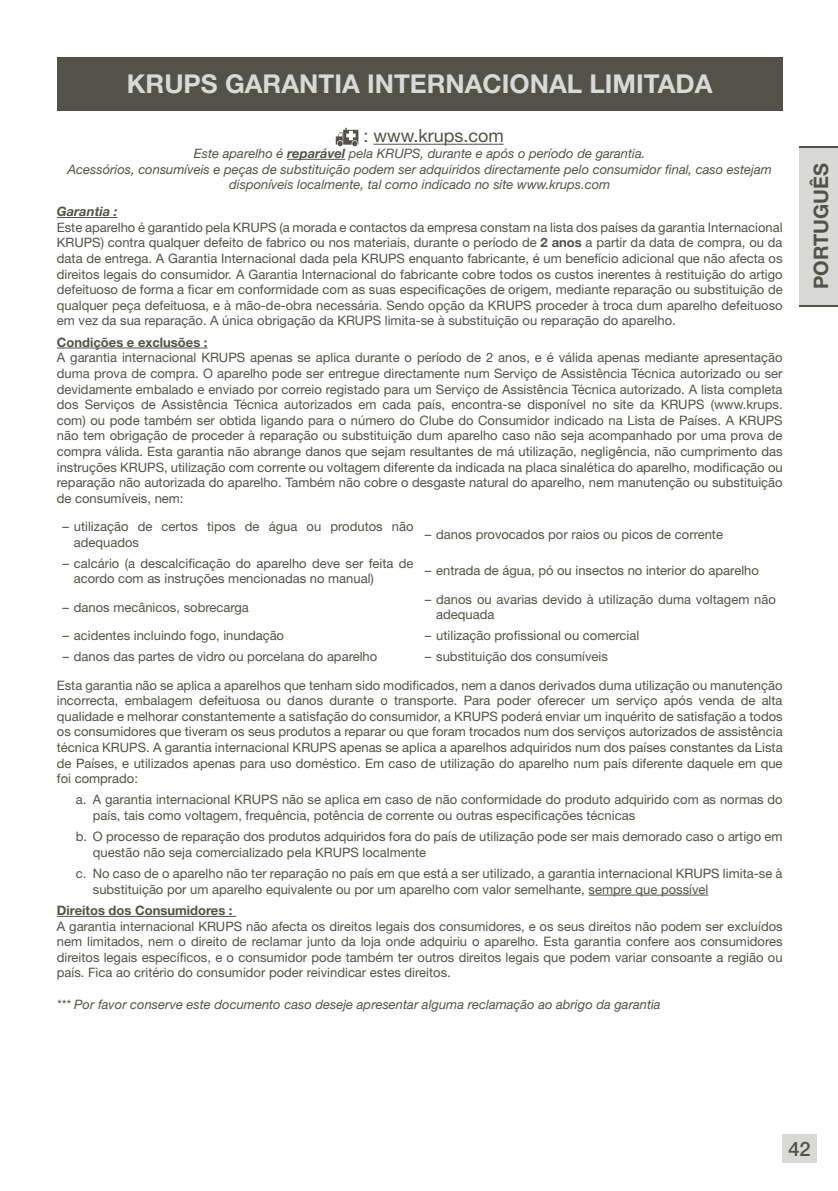
<style>
.page{position:relative;width:838px;height:1191px;background:#fff}
.page>*{position:absolute;margin:0;border:0;box-sizing:border-box;transform-origin:0 0}
.t1{font:700 26px "Helvetica Neue LT Std";color:#d9d9d5}
.t2{font:700 20px "Helvetica Neue LT Std";color:#535249}
.t3{font:500 20px "Helvetica Neue LT Std";color:#535249}
.t4{font:18px "Helvetica Neue LT Std";color:#535249}
.t5{font:13px/15.6px "Helvetica Neue LT Std";color:#535249}
.t6{font:italic 13px/15.6px "Helvetica Neue LT Std";color:#535249;text-align:center}
.t7{font:700 13px "Helvetica Neue LT Std";color:#535249}
.t8{font:italic 700 13px "Helvetica Neue LT Std";color:#535249}
.s1{font-weight:700}
</style>
<div class="page">
<div style="left:783px;top:1134px;width:34px;height:28px;background:#d9d9d5"></div>
<div style="left:800px;top:146px;width:38px;height:160px;background:#d9d9d5"></div>
<hr style="left:800px;top:305px;width:38px;height:1px;background:#535249">
<hr style="left:800px;top:146px;width:38px;height:1px;background:#535249">
<div style="left:57px;top:57px;width:726px;height:54px;background:#535249"></div>
<hr style="left:373px;top:144px;width:131px;height:1px;background:#535249">
<hr style="left:287px;top:159px;width:58px;height:1px;background:#535249">
<hr style="left:57px;top:217px;width:61px;height:1px;background:#535249">
<hr style="left:57px;top:348px;width:151px;height:1px;background:#535249">
<hr style="left:588px;top:895px;width:120px;height:1px;background:#535249">
<hr style="left:57px;top:916px;width:179px;height:1px;background:#535249">
<svg style="left:336px;top:128px;width:22px;height:18px"></svg>
<h1 class="t1" style="left:127px;top:68px;width:587px">KRUPS GARANTIA INTERNACIONAL LIMITADA</h1>
<h3 class="t4" style="left:363px;top:125px;width:142px">: www.krups.com</h3>
<p class="t6" style="left:68px;top:145px;width:706px">Este aparelho é <span class="s1">reparável</span> pela KRUPS, durante e após o período de garantia.<br>Acessórios, consumíveis e peças de substituição podem ser adquiridos directamente pelo consumidor final, caso estejam disponíveis localmente, tal como indicado no site www.krups.com</p>
<p class="t8" style="left:57px;top:203px;width:62px">Garantia :</p>
<p class="t5" style="left:57px;top:219px;width:727px;text-align:justify">Este aparelho é garantido pela KRUPS (a morada e contactos da empresa constam na lista dos países da garantia Internacional KRUPS) contra qualquer defeito de fabrico ou nos materiais, durante o período de <span class="s1">2 anos</span> a partir da data de compra, ou da data de entrega. A Garantia Internacional dada pela KRUPS enquanto fabricante, é um benefício adicional que não afecta os direitos legais do consumidor. A Garantia Internacional do fabricante cobre todos os custos inerentes à restituição do artigo defeituoso de forma a ficar em conformidade com as suas especificações de origem, mediante reparação ou substituição de qualquer peça defeituosa, e à mão-de-obra necessária. Sendo opção da KRUPS proceder à troca dum aparelho defeituoso em vez da sua reparação. A única obrigação da KRUPS limita-se à substituição ou reparação do aparelho.</p>
<p class="t7" style="left:57px;top:334px;width:152px">Condições e exclusões :</p>
<p class="t5" style="left:57px;top:350px;width:727px;text-align:justify">A garantia internacional KRUPS apenas se aplica durante o período de 2 anos, e é válida apenas mediante apresentação duma prova de compra. O aparelho pode ser entregue directamente num Serviço de Assistência Técnica autorizado ou ser devidamente embalado e enviado por correio registado para um Serviço de Assistência Técnica autorizado. A lista completa dos Serviços de Assistência Técnica autorizados em cada país, encontra-se disponível no site da KRUPS (www.krups. com) ou pode também ser obtida ligando para o número do Clube do Consumidor indicado na Lista de Países. A KRUPS não tem obrigação de proceder à reparação ou substituição dum aparelho caso não seja acompanhado por uma prova de compra válida. Esta garantia não abrange danos que sejam resultantes de má utilização, negligência, não cumprimento das instruções KRUPS, utilização com corrente ou voltagem diferente da indicada na placa sinalética do aparelho, modificação ou reparação não autorizada do aparelho. Também não cobre o desgaste natural do aparelho, nem manutenção ou substituição de consumíveis, nem:</p>
<p class="t5" style="left:74px;top:519px;width:341px;text-indent:-11px">– utilização de certos tipos de água ou produtos não adequados</p>
<p class="t5" style="left:425px;top:526px;width:300px">– danos provocados por raios ou picos de corrente</p>
<p class="t5" style="left:74px;top:555px;width:341px;text-indent:-11px">– calcário (a descalcificação do aparelho deve ser feita de acordo com as instruções mencionadas no manual)</p>
<p class="t5" style="left:425px;top:563px;width:335px">– entrada de água, pó ou insectos no interior do aparelho</p>
<p class="t5" style="left:63px;top:599px;width:188px">– danos mecânicos, sobrecarga</p>
<p class="t5" style="left:436px;top:591px;width:341px;text-indent:-11px">– danos ou avarias devido à utilização duma voltagem não adequada</p>
<p class="t5" style="left:63px;top:627px;width:223px">– acidentes incluindo fogo, inundação</p>
<p class="t5" style="left:425px;top:627px;width:216px">– utilização profissional ou comercial</p>
<p class="t5" style="left:63px;top:648px;width:316px">– danos das partes de vidro ou porcelana do aparelho</p>
<p class="t5" style="left:425px;top:648px;width:185px">– substituição dos consumíveis</p>
<p class="t5" style="left:57px;top:677px;width:727px;text-align:justify">Esta garantia não se aplica a aparelhos que tenham sido modificados, nem a danos derivados duma utilização ou manutenção incorrecta, embalagem defeituosa ou danos durante o transporte. Para poder oferecer um serviço após venda de alta qualidade e melhorar constantemente a satisfação do consumidor, a KRUPS poderá enviar um inquérito de satisfação a todos os consumidores que tiveram os seus produtos a reparar ou que foram trocados num dos serviços autorizados de assistência técnica KRUPS. A garantia internacional KRUPS apenas se aplica a aparelhos adquiridos num dos países constantes da Lista de Países, e utilizados apenas para uso doméstico. Em caso de utilização do aparelho num país diferente daquele em que foi comprado:</p>
<p class="t5" style="left:93px;top:792px;width:691px;text-indent:-17px">a. A garantia internacional KRUPS não se aplica em caso de não conformidade do produto adquirido com as normas do país, tais como voltagem, frequência, potência de corrente ou outras especificações técnicas</p>
<p class="t5" style="left:93px;top:829px;width:691px;text-indent:-17px">b. O processo de reparação dos produtos adquiridos fora do país de utilização pode ser mais demorado caso o artigo em questão não seja comercializado pela KRUPS localmente</p>
<p class="t5" style="left:93px;top:865px;width:691px;text-indent:-17px">c. No caso de o aparelho não ter reparação no país em que está a ser utilizado, a garantia internacional KRUPS limita-se à substituição por um aparelho equivalente ou por um aparelho com valor semelhante, sempre que possível</p>
<p class="t7" style="left:57px;top:902px;width:177px">Direitos dos Consumidores :</p>
<p class="t5" style="left:57px;top:918px;width:727px;text-align:justify">A garantia internacional KRUPS não afecta os direitos legais dos consumidores, e os seus direitos não podem ser excluídos nem limitados, nem o direito de reclamar junto da loja onde adquiriu o aparelho. Esta garantia confere aos consumidores direitos legais específicos, e o consumidor pode também ter outros direitos legais que podem variar consoante a região ou país. Fica ao critério do consumidor poder reivindicar estes direitos.</p>
<p class="t6" style="left:57px;top:996px;width:605px">*** Por favor conserve este documento caso deseje apresentar alguma reclamação ao abrigo da garantia</p>
<h2 class="t2" style="left:809px;top:289px;width:127px;rotate:-90deg">PORTUGUÊS</h2>
<h2 class="t3" style="left:788px;top:1136px;width:24px">42</h2>
</div>
